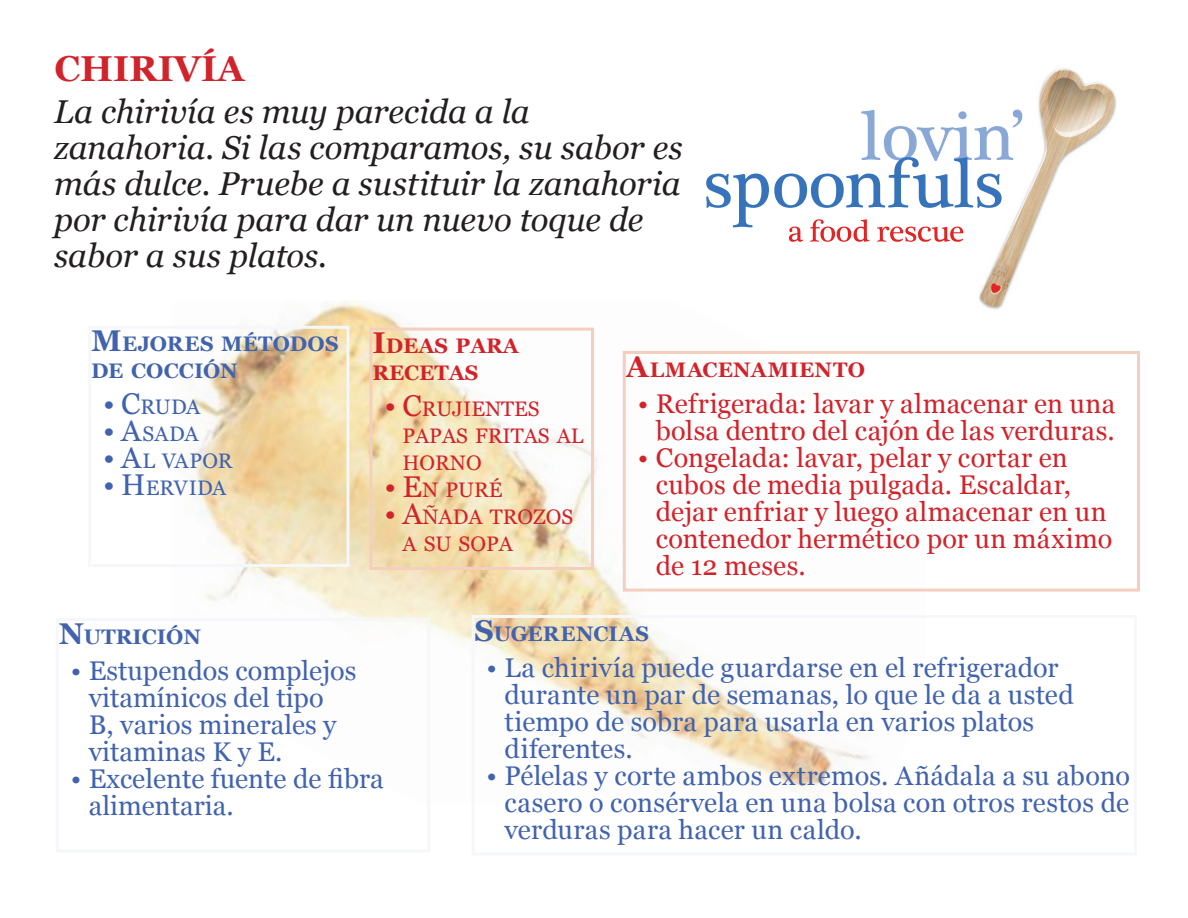
<style>
.page{position:relative;width:1188px;height:918px;background:#fff}
.page>*{position:absolute;margin:0;border:0;box-sizing:border-box;transform-origin:0 0}
.t1{font:700 36px "Georgia";color:#d1232a}
.t2{font:italic 33px/36px "Georgia";letter-spacing:-.005em;color:#231f20}
.t3{font:27px/27px "Georgia";color:#4163ae}
.t4{font:27px/27px "Georgia";letter-spacing:.01em;color:#d1232a;text-align:right}
.t5{font:21px/27px "Georgia";color:#d1232a}
.t6{font:700 21px/27px "Georgia";letter-spacing:.005em;color:#4163ae}
.t7{font:700 21px/27px "Georgia";color:#d1232a}
.t8{font:21px "Georgia";letter-spacing:.005em;color:#4163ae}
.s1{font-size:30px}
</style>
<div class="page">
<img style="left:187px;top:302px;width:682px;height:490px">
<div style="left:88px;top:326px;width:261px;height:241px;border:3px solid #f5f7fa"></div>
<div style="left:623px;top:351px;width:517px;height:241px;border:3px solid #f4cfc0"></div>
<div style="left:369px;top:328px;width:225px;height:242px;border:3px solid #f4cfc0"></div>
<img style="left:979px;top:68px;width:138px;height:242px">
<svg style="left:706px;top:110px;width:316px;height:132px"></svg>
<h1 class="t1" style="left:54px;top:46px;width:192px">CHIRIVÍA</h1>
<p class="t2" style="left:54px;top:94px;width:630px">La chirivía es muy parecida a la zanahoria. Si las comparamos, su sabor es más dulce. Pruebe a sustituir la zanahoria por chirivía para dar un nuevo toque de sabor a sus platos.</p>
<p class="t6" style="left:91px;top:331px;width:249px"><span class="s1">M</span>EJORES MÉTODOS<br>DE COCCIÓN</p>
<p class="t8" style="left:103px;top:395px;width:99px"><span class="s1">• C</span>RUDA</p>
<p class="t8" style="left:103px;top:422px;width:97px"><span class="s1">• A</span>SADA</p>
<p class="t8" style="left:103px;top:449px;width:131px"><span class="s1">• A</span>L VAPOR</p>
<p class="t8" style="left:103px;top:476px;width:125px"><span class="s1">• H</span>ERVIDA</p>
<p class="t7" style="left:372px;top:333px;width:148px"><span class="s1">I</span>DEAS PARA<br>RECETAS</p>
<p class="t5" style="left:402px;top:396px;width:183px;text-indent:-18px"><span class="s1">• C</span>RUJIENTES<br>PAPAS FRITAS AL<br>HORNO</p>
<p class="t5" style="left:384px;top:477px;width:120px"><span class="s1">• E</span>N PURÉ</p>
<p class="t5" style="left:402px;top:504px;width:172px;text-indent:-18px"><span class="s1">• A</span>ÑADA TROZOS<br>A SU SOPA</p>
<p class="t7" style="left:626px;top:356px;width:241px"><span class="s1">A</span>LMACENAMIENTO</p>
<p class="t4" style="left:638px;top:390px;width:479px">• Refrigerada: lavar y almacenar en una bolsa dentro del cajón de las verduras.</p>
<p class="t4" style="left:656px;top:444px;width:458px;text-align:left;text-indent:-18px">• Congelada: lavar, pelar y cortar en cubos de media pulgada. Escaldar, dejar enfriar y luego almacenar en un contenedor hermético por un máximo de 12 meses.</p>
<p class="t6" style="left:59px;top:623px;width:144px"><span class="s1">N</span>UTRICIÓN</p>
<p class="t3" style="left:89px;top:657px;width:269px;text-indent:-18px">• Estupendos complejos vitamínicos del tipo<br>B, varios minerales y vitaminas K y E.</p>
<p class="t3" style="left:89px;top:765px;width:296px;text-indent:-18px">• Excelente fuente de fibra alimentaria.</p>
<p class="t6" style="left:475px;top:620px;width:176px"><span class="s1">S</span>UGERENCIAS</p>
<p class="t3" style="left:505px;top:654px;width:571px;text-indent:-18px">• La chirivía puede guardarse en el refrigerador durante un par de semanas, lo que le da a usted tiempo de sobra para usarla en varios platos diferentes.</p>
<p class="t3" style="left:505px;top:762px;width:627px;text-align:justify;text-indent:-18px">• Pélelas y corte ambos extremos. Añádala a su abono casero o consérvela en una bolsa con otros restos de verduras para hacer un caldo.</p>
</div>
